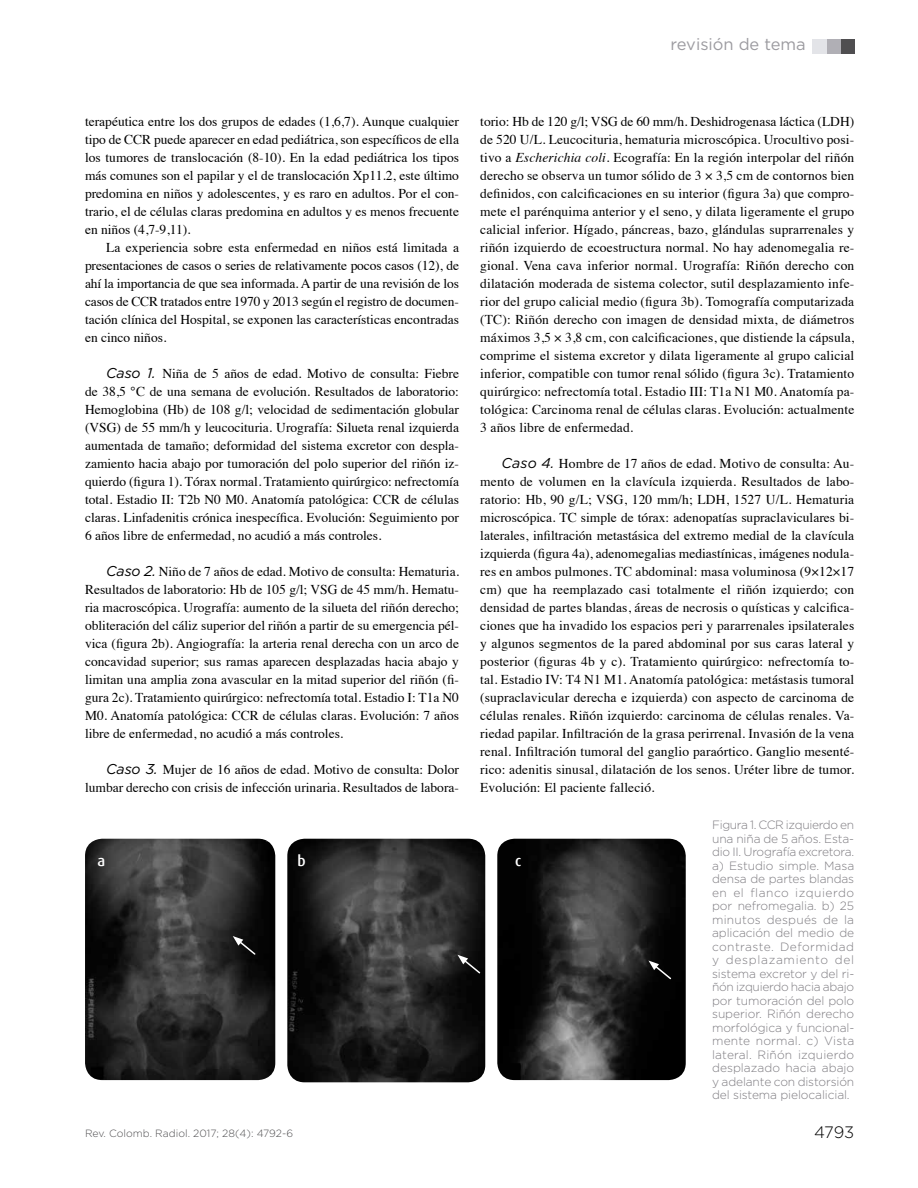
<style>
.page{position:relative;width:918px;height:1188px;background:#fff}
.page>*{position:absolute;margin:0;border:0;box-sizing:border-box;transform-origin:0 0}
.t1{font:16.5px "Gotham";color:#9c9ba0}
.t2{font:300 16.5px "Gotham";color:#000}
.t3{font:500 15px "Dax";color:#fff}
.t4{font:13.5px/18px "Times";color:#000;text-align:justify}
.t5{font:300 12px/13.5px "Gotham";letter-spacing:-.01em;color:#7e7c81;text-align:justify}
.t6{font:300 10.5px "Gotham";color:#4f4e50}
.s1{font-family:"Gotham";font-style:italic;font-size:14.25px}
.s2{font-style:italic}
</style>
<div class="page">
<div style="left:840px;top:40px;width:14px;height:14px;background:#4f4e50"></div>
<div style="left:826px;top:40px;width:14px;height:14px;background:#b0afb5"></div>
<div style="left:812px;top:40px;width:14px;height:14px;background:#e3e4e8"></div>
<img style="left:85px;top:839px;width:190px;height:241px">
<img style="left:287px;top:839px;width:198px;height:243px">
<img style="left:497px;top:839px;width:189px;height:241px">
<svg style="left:233px;top:936px;width:24px;height:20px"></svg>
<svg style="left:458px;top:955px;width:24px;height:20px"></svg>
<svg style="left:648px;top:961px;width:25px;height:20px"></svg>
<p class="t1" style="left:671px;top:34px;width:137px">revisión de tema</p>
<p class="t4" style="left:85px;top:111px;width:376px">terapéutica entre los dos grupos de edades (1,6,7). Aunque cualquier tipo de CCR puede aparecer en edad pediátrica, son específicos de ella los tumores de translocación (8-10). En la edad pediátrica los tipos más comunes son el papilar y el de translocación Xp11.2, este último predomina en niños y adolescentes, y es raro en adultos. Por el con&shy;trario, el de células claras predomina en adultos y es menos frecuente en niños (4,7-9,11).</p>
<p class="t4" style="left:85px;top:237px;width:376px;text-indent:21px">La experiencia sobre esta enfermedad en niños está limitada a presentaciones de casos o series de relativamente pocos casos (12), de ahí la importancia de que sea informada. A partir de una revisión de los casos de CCR tratados entre 1970 y 2013 según el registro de documen&shy;tación clínica del Hospital, se exponen las características encontradas en cinco niños.</p>
<p class="t4" style="left:85px;top:363px;width:376px;text-indent:21px"><span class="s1">Caso 1.</span> Niña de 5 años de edad. Motivo de consulta: Fiebre de 38,5 °C de una semana de evolución. Resultados de laboratorio:<br>Hemoglobina (Hb) de 108 g/l; velocidad de sedimentación globular (VSG) de 55 mm/h y leucocituria. Urografía: Silueta renal izquierda aumentada de tamaño; deformidad del sistema excretor con despla&shy;zamiento hacia abajo por tumoración del polo superior del riñón iz&shy;quierdo (figura 1). Tórax normal. Tratamiento quirúrgico: nefrectomía total. Estadio II: T2b N0 M0. Anatomía patológica: CCR de células claras. Linfadenitis crónica inespecífica. Evolución: Seguimiento por 6 años libre de enfermedad, no acudió a más controles.</p>
<p class="t4" style="left:85px;top:561px;width:376px;text-indent:21px"><span class="s1">Caso 2.</span> Niño de 7 años de edad. Motivo de consulta: Hematuria.<br>Resultados de laboratorio: Hb de 105 g/l; VSG de 45 mm/h. Hematu&shy;ria macroscópica. Urografía: aumento de la silueta del riñón derecho; obliteración del cáliz superior del riñón a partir de su emergencia pél&shy;vica (figura 2b). Angiografía: la arteria renal derecha con un arco de concavidad superior; sus ramas aparecen desplazadas hacia abajo y limitan una amplia zona avascular en la mitad superior del riñón (fi&shy;gura 2c). Tratamiento quirúrgico: nefrectomía total. Estadio I: T1a N0<br>M0. Anatomía patológica: CCR de células claras. Evolución: 7 años libre de enfermedad, no acudió a más controles.</p>
<p class="t4" style="left:85px;top:759px;width:375px;text-align:right"><span class="s1">Caso 3.</span> Mujer de 16 años de edad. Motivo de consulta: Dolor lumbar derecho con crisis de infección urinaria. Resultados de labora-</p>
<p class="t4" style="left:480px;top:111px;width:376px">torio: Hb de 120 g/l; VSG de 60 mm/h. Deshidrogenasa láctica (LDH) de 520 U/L. Leucocituria, hematuria microscópica. Urocultivo posi&shy;tivo a <span class="s2">Escherichia coli</span>. Ecografía: En la región interpolar del riñón derecho se observa un tumor sólido de 3 × 3,5 cm de contornos bien definidos, con calcificaciones en su interior (figura 3a) que compro&shy;mete el parénquima anterior y el seno, y dilata ligeramente el grupo calicial inferior. Hígado, páncreas, bazo, glándulas suprarrenales y riñón izquierdo de ecoestructura normal. No hay adenomegalia re&shy;gional. Vena cava inferior normal. Urografía: Riñón derecho con dilatación moderada de sistema colector, sutil desplazamiento infe&shy;rior del grupo calicial medio (figura 3b). Tomografía computarizada (TC): Riñón derecho con imagen de densidad mixta, de diámetros máximos 3,5 × 3,8 cm, con calcificaciones, que distiende la cápsula, comprime el sistema excretor y dilata ligeramente al grupo calicial inferior, compatible con tumor renal sólido (figura 3c). Tratamiento quirúrgico: nefrectomía total. Estadio III: T1a N1 M0. Anatomía pa&shy;tológica: Carcinoma renal de células claras. Evolución: actualmente 3 años libre de enfermedad.</p>
<p class="t4" style="left:480px;top:453px;width:376px;text-indent:21px"><span class="s1">Caso 4.</span> Hombre de 17 años de edad. Motivo de consulta: Au&shy;mento de volumen en la clavícula izquierda. Resultados de labo&shy;ratorio: Hb, 90 g/L; VSG, 120 mm/h; LDH, 1527 U/L. Hematuria microscópica. TC simple de tórax: adenopatías supraclaviculares bi&shy;laterales, infiltración metastásica del extremo medial de la clavícula izquierda (figura 4a), adenomegalias mediastínicas, imágenes nodula&shy;res en ambos pulmones. TC abdominal: masa voluminosa (9×12×17 cm) que ha reemplazado casi totalmente el riñón izquierdo; con densidad de partes blandas, áreas de necrosis o quísticas y calcifica&shy;ciones que ha invadido los espacios peri y pararrenales ipsilaterales y algunos segmentos de la pared abdominal por sus caras lateral y posterior (figuras 4b y c). Tratamiento quirúrgico: nefrectomía to&shy;tal. Estadio IV: T4 N1 M1. Anatomía patológica: metástasis tumoral (supraclavicular derecha e izquierda) con aspecto de carcinoma de células renales. Riñón izquierdo: carcinoma de células renales. Va&shy;riedad papilar. Infiltración de la grasa perirrenal. Invasión de la vena renal. Infiltración tumoral del ganglio paraórtico. Ganglio mesenté&shy;rico: adenitis sinusal, dilatación de los senos. Uréter libre de tumor.<br>Evolución: El paciente falleció.</p>
<p class="t3" style="left:97px;top:852px;width:9px">a</p>
<p class="t3" style="left:297px;top:852px;width:10px">b</p>
<p class="t3" style="left:515px;top:852px;width:8px">c</p>
<p class="t6" style="left:85px;top:1127px;width:210px">Rev. Colomb. Radiol. 2017; 28(4): 4792-6</p>
<p class="t5" style="left:712px;top:818px;width:144px">Figura 1. CCR izquierdo en una niña de 5 años. Esta&shy;dio II. Urografía excretora. a) Estudio simple. Masa densa de partes blandas en el flanco izquierdo por nefromegalia. b) 25 minutos después de la aplicación del medio de contraste. Deformidad y desplazamiento del sistema excretor y del ri&shy;ñón izquierdo hacia abajo por tumoración del polo superior. Riñón derecho morfológica y funcional&shy;mente normal. c) Vista lateral. Riñón izquierdo desplazado hacia abajo y adelante con distorsión del sistema pielocalicial.</p>
<p class="t2" style="left:814px;top:1122px;width:42px">4793</p>
</div>
